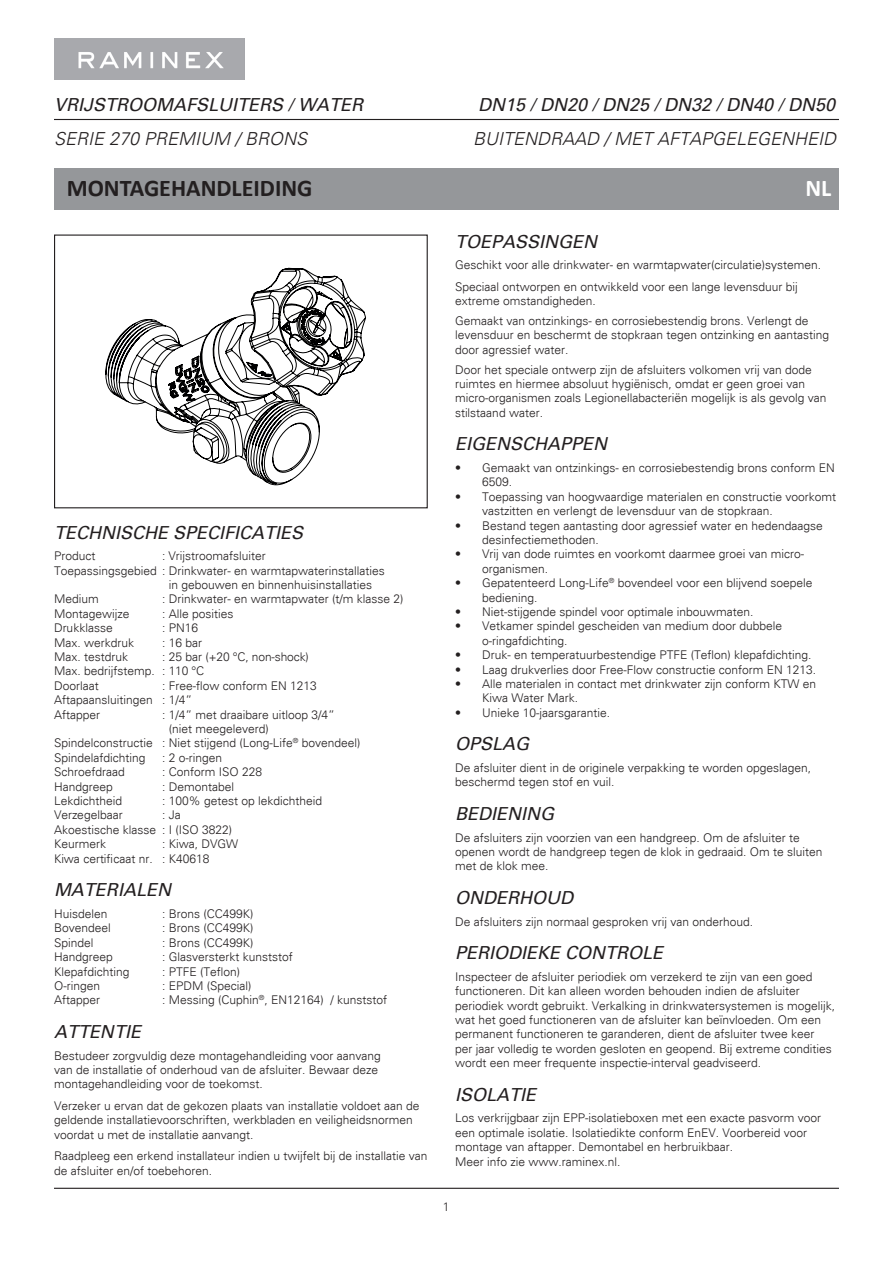
<style>
.page{position:relative;width:893px;height:1263px;background:#fff}
.page>*{position:absolute;margin:0;border:0;box-sizing:border-box;transform-origin:0 0}
.t1{font:700 24px "Calibri";color:#231f20}
.t2{font:700 24px "Calibri";color:#fff}
.t3{font:italic 18px "Univers";color:#231f20}
.t4{font:italic 300 18px "Univers";color:#231f20}
.t5{font:300 12px/14.4px "Univers";color:#231f20}
</style>
<div class="page">
<hr style="left:54px;top:1188px;width:785px;height:1px;background:#231f20">
<div style="left:54px;top:169px;width:785px;height:41px;background:#95979a"></div>
<hr style="left:54px;top:119px;width:785px;height:1px;background:#231f20">
<img style="left:54px;top:38px;width:190px;height:41px">
<svg style="left:105px;top:268px;width:261px;height:218px"></svg>
<div style="left:54px;top:234px;width:374px;height:274px;border:1px solid #231f20"></div>
<h2 class="t3" style="left:54px;top:94px;width:311px">VRIJSTROOMAFSLUITERS / WATER</h2>
<h2 class="t3" style="left:478px;top:94px;width:359px">DN15 / DN20 / DN25 / DN32 / DN40 / DN50</h2>
<h2 class="t4" style="left:54px;top:128px;width:255px">SERIE 270 PREMIUM / BRONS</h2>
<h2 class="t4" style="left:473px;top:128px;width:365px">BUITENDRAAD / MET AFTAPGELEGENHEID</h2>
<h1 class="t1" style="left:67px;top:173px;width:247px">MONTAGEHANDLEIDING</h1>
<h1 class="t2" style="left:805px;top:172px;width:27px">NL</h1>
<h2 class="t3" style="left:54px;top:522px;width:251px">TECHNISCHE SPECIFICATIES</h2>
<p class="t5" style="left:54px;top:549px;width:43px">Product</p>
<p class="t5" style="left:162px;top:549px;width:105px">: Vrijstroomafsluiter</p>
<p class="t5" style="left:54px;top:563px;width:332px">Toepassingsgebied : Drinkwater- en warmtapwaterinstallaties</p>
<p class="t5" style="left:169px;top:578px;width:205px">in gebouwen en binnenhuisinstallaties</p>
<p class="t5" style="left:54px;top:592px;width:46px">Medium</p>
<p class="t5" style="left:162px;top:592px;width:243px">: Drinkwater- en warmtapwater (t/m klasse 2)</p>
<p class="t5" style="left:54px;top:606px;width:77px">Montagewijze</p>
<p class="t5" style="left:162px;top:606px;width:73px">: Alle posities</p>
<p class="t5" style="left:54px;top:621px;width:60px">Drukklasse</p>
<p class="t5" style="left:162px;top:621px;width:38px">: PN16</p>
<p class="t5" style="left:54px;top:635px;width:82px">Max. werkdruk</p>
<p class="t5" style="left:162px;top:635px;width:42px">: 16 bar</p>
<p class="t5" style="left:54px;top:650px;width:76px">Max. testdruk</p>
<p class="t5" style="left:54px;top:650px;width:256px;text-indent:108px">: 25 bar (+20 °C, non-shock)<br>Max. bedrijfstemp. : 110 °C<br>Doorlaat</p>
<p class="t5" style="left:54px;top:678px;width:264px;text-indent:108px">: Free-flow conform EN 1213<br>Aftapaansluitingen : 1/4”<br>Aftapper</p>
<p class="t5" style="left:162px;top:707px;width:174px">: 1/4” met draaibare uitloop 3/4”</p>
<p class="t5" style="left:169px;top:722px;width:102px">(niet meegeleverd)</p>
<p class="t5" style="left:54px;top:736px;width:308px">Spindelconstructie : Niet stijgend (Long-Life<sup>®</sup> bovendeel)</p>
<p class="t5" style="left:54px;top:750px;width:93px">Spindelafdichting</p>
<p class="t5" style="left:162px;top:750px;width:62px">: 2 o-ringen</p>
<p class="t5" style="left:54px;top:765px;width:72px">Schroefdraad</p>
<p class="t5" style="left:162px;top:765px;width:102px">: Conform ISO 228</p>
<p class="t5" style="left:54px;top:779px;width:60px">Handgreep</p>
<p class="t5" style="left:162px;top:779px;width:74px">: Demontabel</p>
<p class="t5" style="left:54px;top:794px;width:70px">Lekdichtheid</p>
<p class="t5" style="left:162px;top:794px;width:162px">: 100% getest op lekdichtheid</p>
<p class="t5" style="left:54px;top:808px;width:70px">Verzegelbaar</p>
<p class="t5" style="left:54px;top:808px;width:180px;text-indent:108px">: Ja<br>Akoestische klasse : I (ISO 3822)<br>Keurmerk</p>
<p class="t5" style="left:54px;top:837px;width:185px;text-indent:108px">: Kiwa, DVGW<br>Kiwa certificaat nr. : K40618</p>
<h2 class="t3" style="left:54px;top:879px;width:119px">MATERIALEN</h2>
<p class="t5" style="left:54px;top:906px;width:55px">Huisdelen</p>
<p class="t5" style="left:162px;top:906px;width:93px">: Brons (CC499K)</p>
<p class="t5" style="left:54px;top:921px;width:58px">Bovendeel</p>
<p class="t5" style="left:162px;top:921px;width:93px">: Brons (CC499K)</p>
<p class="t5" style="left:54px;top:935px;width:41px">Spindel</p>
<p class="t5" style="left:162px;top:935px;width:93px">: Brons (CC499K)</p>
<p class="t5" style="left:54px;top:950px;width:60px">Handgreep</p>
<p class="t5" style="left:162px;top:950px;width:132px">: Glasversterkt kunststof</p>
<p class="t5" style="left:54px;top:964px;width:77px">Klepafdichting</p>
<p class="t5" style="left:162px;top:964px;width:80px">: PTFE (Teflon)</p>
<p class="t5" style="left:54px;top:978px;width:48px">O-ringen</p>
<p class="t5" style="left:162px;top:978px;width:91px">: EPDM (Special)</p>
<p class="t5" style="left:54px;top:993px;width:48px">Aftapper</p>
<p class="t5" style="left:162px;top:993px;width:227px">: Messing (Cuphin<sup>®</sup>, EN12164) / kunststof</p>
<h2 class="t3" style="left:54px;top:1021px;width:88px">ATTENTIE</h2>
<p class="t5" style="left:54px;top:1048px;width:328px">Bestudeer zorgvuldig deze montagehandleiding voor aanvang van de installatie of onderhoud van de afsluiter. Bewaar deze montagehandleiding voor de toekomst.</p>
<p class="t5" style="left:54px;top:1098px;width:367px">Verzeker u ervan dat de gekozen plaats van installatie voldoet aan de geldende installatievoorschriften, werkbladen en veiligheidsnormen voordat u met de installatie aanvangt.</p>
<p class="t5" style="left:54px;top:1149px;width:375px">Raadpleeg een erkend installateur indien u twijfelt bij de installatie van de afsluiter en/of toebehoren.</p>
<h2 class="t3" style="left:455px;top:230px;width:144px">TOEPASSINGEN</h2>
<p class="t5" style="left:455px;top:254px;width:368px;line-height:21.6px">Geschikt voor alle drinkwater- en warmtapwater(circulatie)systemen.<br>Speciaal ontworpen en ontwikkeld voor een lange levensduur bij</p>
<p class="t5" style="left:455px;top:291px;width:355px;line-height:19.8px">extreme omstandigheden.<br>Gemaakt van ontzinkings- en corrosiebestendig brons. Verlengt de</p>
<p class="t5" style="left:455px;top:328px;width:376px">levensduur en beschermt de stopkraan tegen ontzinking en aantasting door agressief water.</p>
<p class="t5" style="left:455px;top:362px;width:373px">Door het speciale ontwerp zijn de afsluiters volkomen vrij van dode ruimtes en hiermee absoluut hygiënisch, omdat er geen groei van micro-organismen zoals Legionellabacteriën mogelijk is als gevolg van stilstaand water.</p>
<h2 class="t3" style="left:455px;top:433px;width:154px">EIGENSCHAPPEN</h2>
<p class="t5" style="left:482px;top:460px;width:354px;text-indent:-27px">• Gemaakt van ontzinkings- en corrosiebestendig brons conform EN<br>6509.</p>
<p class="t5" style="left:482px;top:489px;width:356px;text-indent:-27px">• Toepassing van hoogwaardige materialen en constructie voorkomt vastzitten en verlengt de levensduur van de stopkraan.</p>
<p class="t5" style="left:482px;top:518px;width:342px;text-indent:-27px">• Bestand tegen aantasting door agressief water en hedendaagse desinfectiemethoden.</p>
<p class="t5" style="left:482px;top:547px;width:324px;text-indent:-27px">• Vrij van dode ruimtes en voorkomt daarmee groei van micro&shy;organismen.</p>
<p class="t5" style="left:482px;top:576px;width:332px;text-indent:-27px">• Gepatenteerd Long-Life<sup>®</sup> bovendeel voor een blijvend soepele bediening.</p>
<p class="t5" style="left:455px;top:604px;width:300px">• Niet-stijgende spindel voor optimale inbouwmaten.</p>
<p class="t5" style="left:482px;top:619px;width:302px;text-indent:-27px">• Vetkamer spindel gescheiden van medium door dubbele o-ringafdichting.</p>
<p class="t5" style="left:455px;top:648px;width:358px">• Druk- en temperatuurbestendige PTFE (Teflon) klepafdichting.</p>
<p class="t5" style="left:455px;top:662px;width:363px">• Laag drukverlies door Free-Flow constructie conform EN 1213.</p>
<p class="t5" style="left:482px;top:676px;width:336px;text-indent:-27px">• Alle materialen in contact met drinkwater zijn conform KTW en<br>Kiwa Water Mark.</p>
<p class="t5" style="left:455px;top:705px;width:157px">• Unieke 10-jaarsgarantie.</p>
<h2 class="t3" style="left:455px;top:733px;width:76px">OPSLAG</h2>
<p class="t5" style="left:455px;top:760px;width:358px">De afsluiter dient in de originele verpakking te worden opgeslagen, beschermd tegen stof en vuil.</p>
<h2 class="t3" style="left:455px;top:803px;width:101px">BEDIENING</h2>
<p class="t5" style="left:455px;top:830px;width:369px">De afsluiters zijn voorzien van een handgreep. Om de afsluiter te openen wordt de handgreep tegen de klok in gedraaid. Om te sluiten met de klok mee.</p>
<h2 class="t3" style="left:455px;top:887px;width:120px">ONDERHOUD</h2>
<p class="t5" style="left:455px;top:914px;width:300px">De afsluiters zijn normaal gesproken vrij van onderhoud.</p>
<h2 class="t3" style="left:455px;top:942px;width:23px">PERIODIE</h2>
<h2 class="t3" style="left:537px;top:942px;width:42px">KE CONTROLE</h2>
<p class="t5" style="left:455px;top:969px;width:382px">Inspecteer de afsluiter periodiek om verzekerd te zijn van een goed functioneren. Dit kan alleen worden behouden indien de afsluiter periodiek wordt gebruikt. Verkalking in drinkwatersystemen is mogelijk, wat het goed functioneren van de afsluiter kan beïnvloeden. Om een permanent functioneren te garanderen, dient de afsluiter twee keer<br>per jaar volledig te worden gesloten en geopend. Bij extreme condities wordt een meer frequente inspectie-interval geadviseerd.</p>
<h2 class="t3" style="left:455px;top:1084px;width:83px">ISOLATIE</h2>
<p class="t5" style="left:455px;top:1111px;width:368px">Los verkrijgbaar zijn EPP-isolatieboxen met een exacte pasvorm voor een optimale isolatie. Isolatiedikte conform EnEV. Voorbereid voor montage van aftapper. Demontabel en herbruikbaar.<br>Meer info zie www.raminex.nl.</p>
<p class="t5" style="left:443px;top:1199px;width:8px">1</p>
</div>
